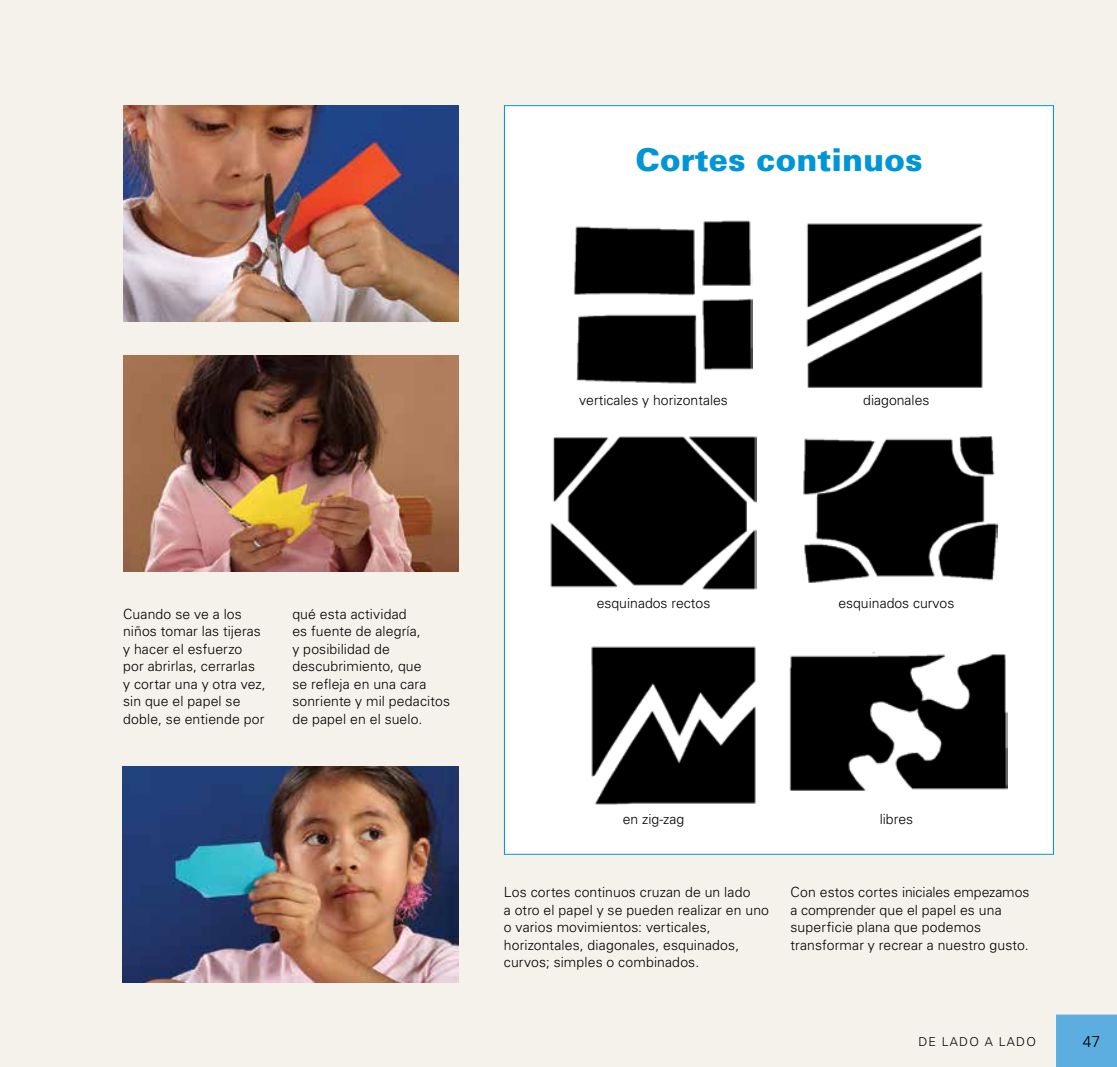
<style>
.page{position:relative;width:1117px;height:1067px;background:#fff}
.page>*{position:absolute;margin:0;border:0;box-sizing:border-box;transform-origin:0 0}
.t1{font:900 31.5px "Univers";color:#0096d6}
.t2{font:300 15.75px "Univers";color:#000}
.t3{font:300 14px/17.5px "Univers";letter-spacing:.01em;color:#000}
.t4{font:300 12.25px "Univers";letter-spacing:.1em;color:#000}
</style>
<div class="page">
<div style="left:0;top:0;width:1116px;height:1067px;background:#f5f1eb"></div>
<div style="left:1056px;top:1014px;width:60px;height:53px;background:#5caee1"></div>
<div style="left:504px;top:105px;width:549px;height:749px;background:#fff;border:1px solid #0096d6"></div>
<img style="left:550px;top:436px;width:206px;height:154px">
<img style="left:574px;top:220px;width:178px;height:164px">
<img style="left:803px;top:436px;width:193px;height:147px">
<img style="left:789px;top:652px;width:217px;height:139px">
<img style="left:806px;top:223px;width:177px;height:165px">
<img style="left:591px;top:646px;width:165px;height:158px">
<img style="left:123px;top:355px;width:336px;height:216px">
<img style="left:123px;top:105px;width:336px;height:216px">
<img style="left:123px;top:766px;width:335px;height:216px">
<h1 class="t1" style="left:635px;top:140px;width:289px">Cortes continuos</h1>
<p class="t3" style="left:579px;top:391px;width:150px">verticales y horizontales</p>
<p class="t3" style="left:863px;top:391px;width:68px">diagonales</p>
<p class="t3" style="left:123px;top:604px;width:144px">Cuando se ve a los niños tomar las tijeras y hacer el esfuerzo por abrirlas, cerrarlas<br>y cortar una y otra vez, sin que el papel se doble, se entiende por</p>
<p class="t3" style="left:292px;top:604px;width:159px">qué esta actividad<br>es fuente de alegría,<br>y posibilidad de descubrimiento, que<br>se refleja en una cara sonriente y mil pedacitos de papel en el suelo.</p>
<p class="t3" style="left:596px;top:594px;width:115px">esquinados rectos</p>
<p class="t3" style="left:838px;top:594px;width:117px">esquinados curvos</p>
<p class="t3" style="left:622px;top:809px;width:63px">en zig-zag</p>
<p class="t3" style="left:879px;top:809px;width:35px">libres</p>
<p class="t3" style="left:504px;top:883px;width:266px">Los cortes continuos cruzan de un lado<br>a otro el papel y se pueden realizar en uno o varios movimientos: verticales, horizontales, diagonales, esquinados, curvos; simples o combinados.</p>
<p class="t3" style="left:790px;top:883px;width:240px">Con estos cortes iniciales empezamos a comprender que el papel es una superficie plana que podemos transformar y recrear a nuestro gusto.</p>
<p class="t4" style="left:918px;top:1034px;width:119px">DE LADO A LADO</p>
<p class="t2" style="left:1082px;top:1032px;width:19px">47</p>
</div>
